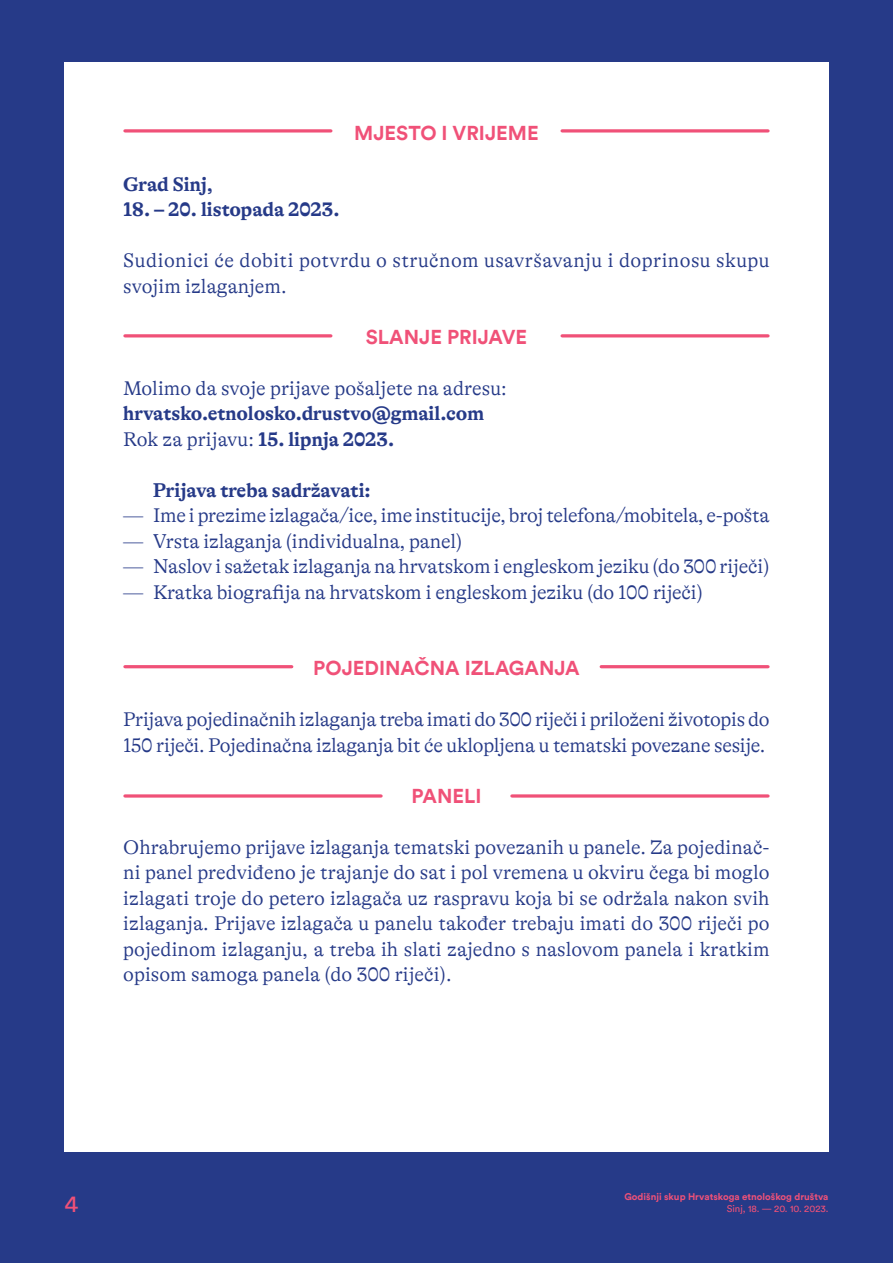
<style>
.page{position:relative;width:893px;height:1263px;background:#263a88}
.page>*{position:absolute;margin:0;border:0;box-sizing:border-box;transform-origin:0 0}
.t1{font:24px "Circular";color:#f05178}
.t2{font:300 20.1px/25.5px "GT Alpina";letter-spacing:-.01em;color:#263a88}
.t3{font:700 20.1px "GT Alpina";color:#263a88}
.t4{font:300 20.1px/25.5px "GT Alpina";letter-spacing:.02em;color:#263a88}
.t5{font:700 20.1px "Circular";color:#f05178}
.t6{font:700 9.75px "Circular";color:#f05178}
.t7{font:9.75px "Circular";color:#f05178}
.s1{font-weight:700}
.s2{font-weight:300}
</style>
<div class="page">
<div style="left:64px;top:62px;width:764px;height:1089px;background:#fff"></div>
<svg style="left:125px;top:129px;width:206px;height:4px"></svg>
<hr style="left:125px;top:334px;width:206px;height:3px;background:#f05178">
<hr style="left:125px;top:665px;width:167px;height:3px;background:#f05178">
<svg style="left:125px;top:794px;width:256px;height:4px"></svg>
<svg style="left:512px;top:794px;width:256px;height:4px"></svg>
<hr style="left:601px;top:665px;width:167px;height:3px;background:#f05178">
<svg style="left:562px;top:129px;width:206px;height:4px"></svg>
<hr style="left:562px;top:334px;width:206px;height:3px;background:#f05178">
<p class="t5" style="left:354px;top:119px;width:186px">MJESTO I VRIJEME</p>
<p class="t3" style="left:123px;top:173px;width:91px">Grad Sinj,</p>
<p class="t3" style="left:123px;top:198px;width:218px">18. – 20. listopada 2023.</p>
<p class="t4" style="left:123px;top:248px;width:648px">Sudionici će dobiti potvrdu o stručnom usavršavanju i doprinosu skupu svojim izlaganjem.</p>
<p class="t5" style="left:366px;top:323px;width:163px">SLANJE PRIJAVE</p>
<p class="t2" style="left:123px;top:375px;width:385px">Molimo da svoje prijave pošaljete na adresu: <span class="s1">hrvatsko.etnolosko.drustvo@gmail.com</span></p>
<p class="t3" style="left:123px;top:428px;width:272px"><span class="s2">Rok za prijavu:</span> 15. lipnja 2023.</p>
<p class="t3" style="left:153px;top:479px;width:219px">Prijava treba sadržavati:</p>
<p class="t2" style="left:123px;top:503px;width:648px">— Ime i prezime izlagača/ice, ime institucije, broj telefona/mobitela, e-pošta</p>
<p class="t2" style="left:123px;top:528px;width:341px">— Vrsta izlaganja (individualna, panel)</p>
<p class="t2" style="left:123px;top:554px;width:648px">— Naslov i sažetak izlaganja na hrvatskom i engleskom jeziku (do 300 riječi)</p>
<p class="t2" style="left:123px;top:579px;width:581px">— Kratka biografija na hrvatskom i engleskom jeziku (do 100 riječi)</p>
<p class="t5" style="left:313px;top:654px;width:268px">POJEDINAČNA IZLAGANJA</p>
<p class="t2" style="left:123px;top:707px;width:648px">Prijava pojedinačnih izlaganja treba imati do 300 riječi i priloženi životopis do<br>150 riječi. Pojedinačna izlaganja bit će uklopljena u tematski povezane sesije.</p>
<p class="t5" style="left:411px;top:782px;width:71px">PANELI</p>
<p class="t2" style="left:123px;top:834px;width:648px;text-align:justify">Ohrabrujemo prijave izlaganja tematski povezanih u panele. Za pojedinač&shy;ni panel predviđeno je trajanje do sat i pol vremena u okviru čega bi moglo izlagati troje do petero izlagača uz raspravu koja bi se održala nakon svih izlaganja. Prijave izlagača u panelu također trebaju imati do 300 riječi po pojedinom izlaganju, a treba ih slati zajedno s naslovom panela i kratkim opisom samoga panela (do 300 riječi).</p>
<p class="t1" style="left:64px;top:1187px;width:15px">4</p>
<p class="t6" style="left:624px;top:1190px;width:206px">Godišnji skup Hrvatskoga etnološkog društva</p>
<p class="t7" style="left:727px;top:1202px;width:103px">Sinj, 18. — 20. 10. 2023.</p>
</div>
